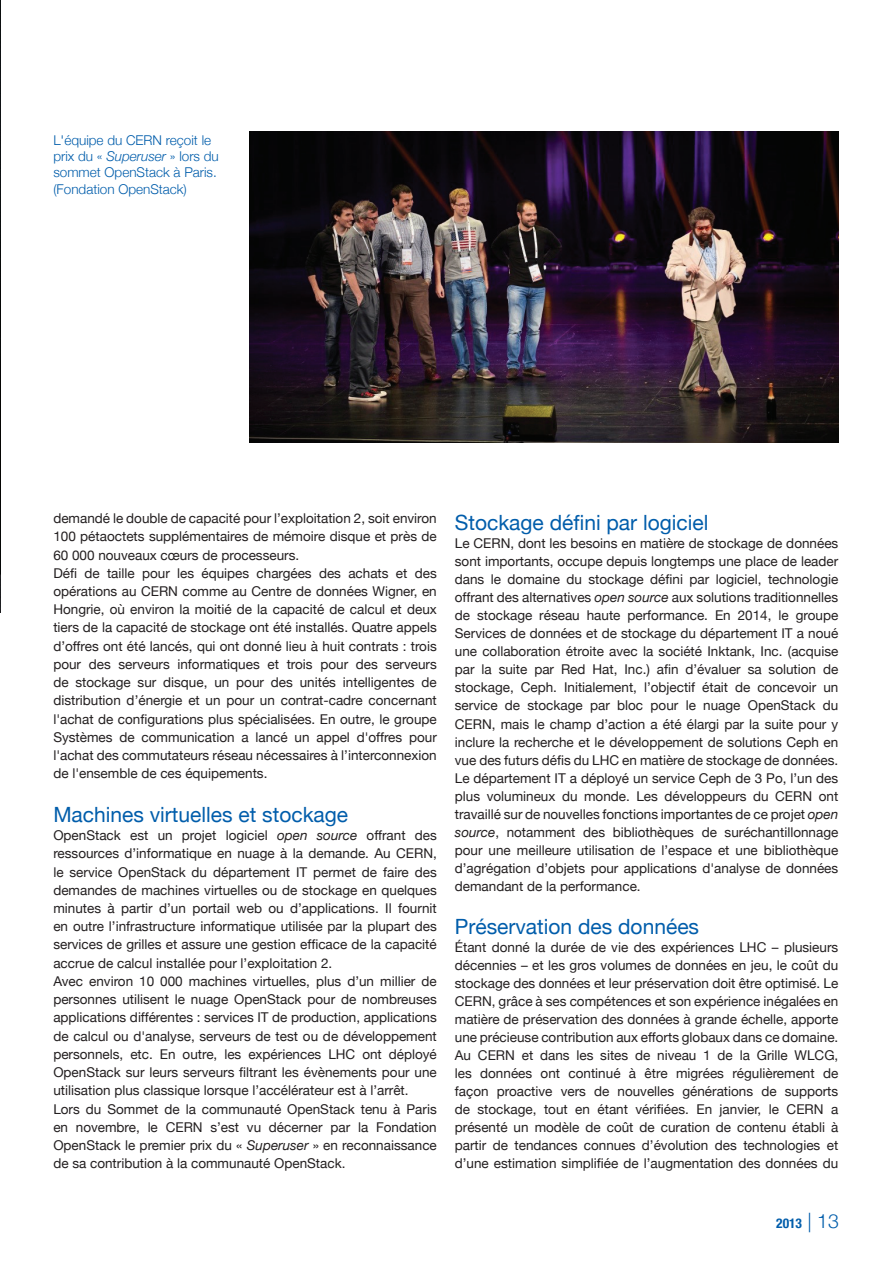
<style>
.page{position:relative;width:893px;height:1263px;background:#fff}
.page>*{position:absolute;margin:0;border:0;box-sizing:border-box;transform-origin:0 0}
.t1{font:21px "Helvetica Neue";color:#015dab}
.t2{font:13.5px/18.3px "Helvetica Neue";color:#231f20}
.t3{font:300 13.5px/16.2px "Helvetica Neue";color:#015dab}
.t4{font:700 condensed 13.5px "Helvetica Neue";color:#015dab}
.s1{font-style:italic}
.s2{font-weight:300;font-stretch:normal;font-size:19.5px}
</style>
<div class="page">
<img style="left:0;top:0;width:1px;height:613px">
<img style="left:249px;top:132px;width:590px;height:310px">
<p class="t3" style="left:53px;top:132px;width:167px">L'équipe du CERN reçoit le prix du « <span class="s1">Superuser</span> » lors du sommet OpenStack à Paris. (Fondation OpenStack)</p>
<p class="t2" style="left:53px;top:509px;width:385px">demandé le double de capacité pour l’exploitation 2, soit environ 100 pétaoctets supplémentaires de mémoire disque et près de 60 000 nouveaux cœurs de processeurs.<br>Défi de taille pour les équipes chargées des achats et des opérations au CERN comme au Centre de données Wigner, en Hongrie, où environ la moitié de la capacité de calcul et deux tiers de la capacité de stockage ont été installés. Quatre appels d’offres ont été lancés, qui ont donné lieu à huit contrats : trois pour des serveurs informatiques et trois pour des serveurs de stockage sur disque, un pour des unités intelligentes de distribution d’énergie et un pour un contrat-cadre concernant l'achat de configurations plus spécialisées. En outre, le groupe Systèmes de communication a lancé un appel d'offres pour l'achat des commutateurs réseau nécessaires à l’interconnexion de l'ensemble de ces équipements.</p>
<h1 class="t1" style="left:53px;top:802px;width:296px">Machines virtuelles et stockage</h1>
<p class="t2" style="left:53px;top:826px;width:385px">OpenStack est un projet logiciel <span class="s1">open source</span> offrant des ressources d’informatique en nuage à la demande. Au CERN, le service OpenStack du département IT permet de faire des demandes de machines virtuelles ou de stockage en quelques minutes à partir d’un portail web ou d’applications. Il fournit en outre l’infrastructure informatique utilisée par la plupart des services de grilles et assure une gestion efficace de la capacité accrue de calcul installée pour l’exploitation 2.<br>Avec environ 10 000 machines virtuelles, plus d’un millier de personnes utilisent le nuage OpenStack pour de nombreuses applications différentes : services IT de production, applications de calcul ou d'analyse, serveurs de test ou de développement personnels, etc. En outre, les expériences LHC ont déployé OpenStack sur leurs serveurs filtrant les évènements pour une utilisation plus classique lorsque l’accélérateur est à l’arrêt.<br>Lors du Sommet de la communauté OpenStack tenu à Paris en novembre, le CERN s’est vu décerner par la Fondation OpenStack le premier prix du « <span class="s1">Superuser</span> » en reconnaissance de sa contribution à la communauté OpenStack.</p>
<h1 class="t1" style="left:455px;top:510px;width:255px">Stockage défini par logiciel</h1>
<p class="t2" style="left:455px;top:534px;width:385px;text-align:justify">Le CERN, dont les besoins en matière de stockage de données sont importants, occupe depuis longtemps une place de leader dans le domaine du stockage défini par logiciel, technologie offrant des alternatives <span class="s1">open source</span> aux solutions traditionnelles de stockage réseau haute performance. En 2014, le groupe Services de données et de stockage du département IT a noué une collaboration étroite avec la société Inktank, Inc. (acquise par la suite par Red Hat, Inc.) afin d’évaluer sa solution de stockage, Ceph. Initialement, l’objectif était de concevoir un service de stockage par bloc pour le nuage OpenStack du CERN, mais le champ d’action a été élargi par la suite pour y inclure la recherche et le développement de solutions Ceph en vue des futurs défis du LHC en matière de stockage de données.<br>Le département IT a déployé un service Ceph de 3 Po, l’un des plus volumineux du monde. Les développeurs du CERN ont travaillé sur de nouvelles fonctions importantes de ce projet <span class="s1">open source</span>, notamment des bibliothèques de suréchantillonnage pour une meilleure utilisation de l’espace et une bibliothèque d’agrégation d’objets pour applications d'analyse de données demandant de la performance.</p>
<h1 class="t1" style="left:455px;top:914px;width:246px">Préservation des données</h1>
<p class="t2" style="left:455px;top:938px;width:385px;text-align:justify">Étant donné la durée de vie des expériences LHC – plusieurs décennies – et les gros volumes de données en jeu, le coût du stockage des données et leur préservation doit être optimisé. Le CERN, grâce à ses compétences et son expérience inégalées en matière de préservation des données à grande échelle, apporte une précieuse contribution aux efforts globaux dans ce domaine.<br>Au CERN et dans les sites de niveau 1 de la Grille WLCG, les données ont continué à être migrées régulièrement de façon proactive vers de nouvelles générations de supports de stockage, tout en étant vérifiées. En janvier, le CERN a présenté un modèle de coût de curation de contenu établi à partir de tendances connues d’évolution des technologies et d’une estimation simplifiée de l’augmentation des données du</p>
<p class="t4" style="left:776px;top:1215px;width:64px">2013 <span class="s2">| 13</span></p>
</div>
